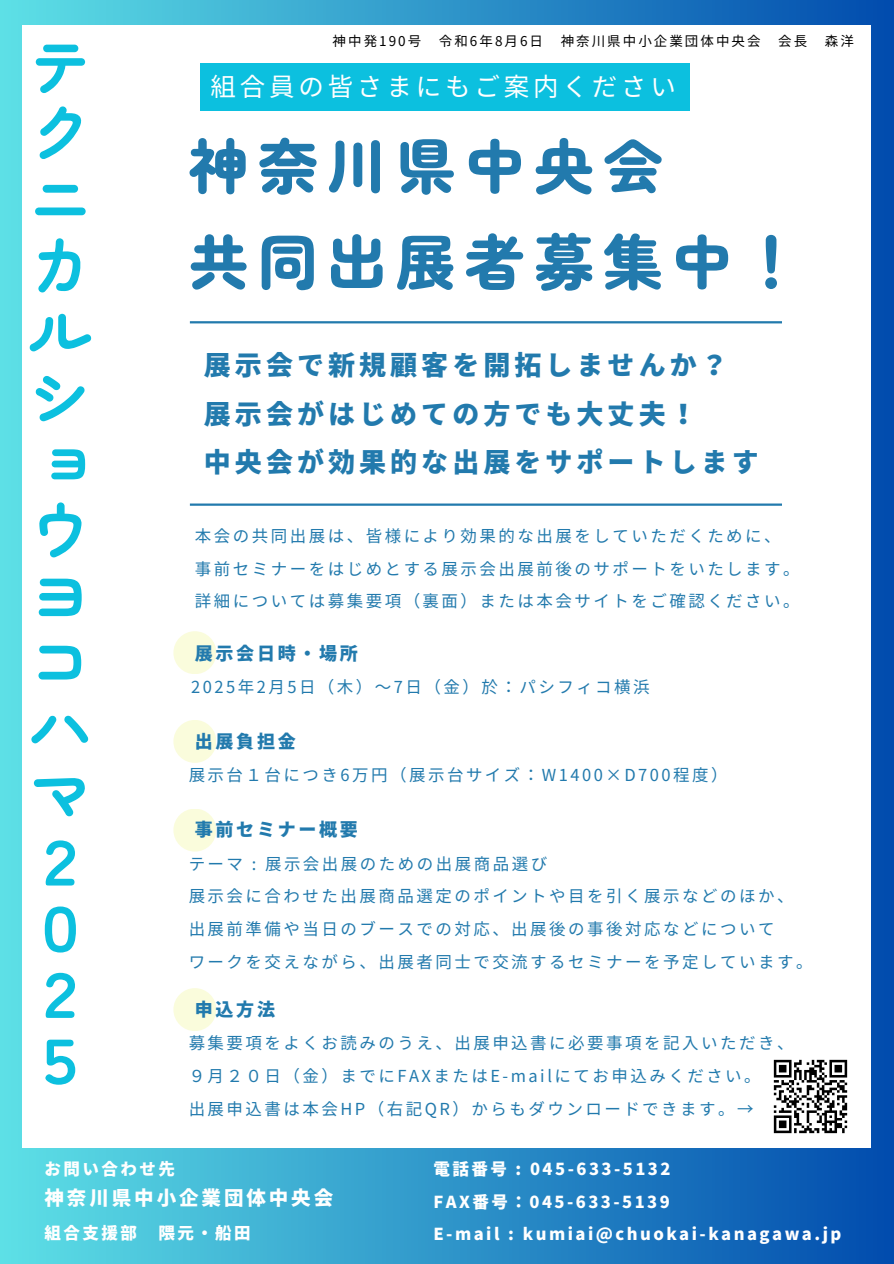
<style>
.page{position:relative;width:894px;height:1264px;background:#fff}
.page>*{position:absolute;margin:0;border:0;box-sizing:border-box;transform-origin:0 0}
.t1{font:700 63px/66.2px "Zen Maru Gothic";color:#0cc0df}
.t2{font:900 60px/95.7px "Zen Maru Gothic";letter-spacing:.15em;color:#227aad}
.t3{font:900 27px/48.3px "Noto Sans JP";letter-spacing:.15em;color:#227aad}
.t4{font:25.5px "Noto Sans JP";letter-spacing:.15em;color:#fff}
.t5{font:900 19.5px "Noto Sans JP";letter-spacing:.15em;color:#fff}
.t6{font:900 18px "Noto Sans JP";letter-spacing:.15em;color:#227aad}
.t7{font:16.5px/32.7px "Noto Sans JP";letter-spacing:.15em;color:#227aad}
.t8{font:900 16.5px "Noto Sans JP";letter-spacing:.15em;color:#fff}
.t9{font:13.5px "Noto Sans JP";letter-spacing:.15em;color:#000}
</style>
<div class="page">
<div style="left:0;top:0;width:893px;height:1263px;background:linear-gradient(to right,#5ee0e6,#024cae)"></div>
<div style="left:23px;top:25px;width:847px;height:1122px;background:#fff"></div>
<hr style="left:190px;top:321px;width:591px;height:2px;background:#227aad">
<hr style="left:190px;top:503px;width:591px;height:3px;background:#227aad">
<div style="left:173px;top:631px;width:43px;height:43px;background:#fafcdc;border-radius:50%"></div>
<div style="left:173px;top:988px;width:43px;height:43px;background:#fafcdc;border-radius:50%"></div>
<div style="left:173px;top:720px;width:43px;height:43px;background:#fafcdc;border-radius:50%"></div>
<div style="left:173px;top:808px;width:43px;height:43px;background:#fafcdc;border-radius:50%"></div>
<div style="left:200px;top:63px;width:490px;height:47px;background:#0cc0df"></div>
<img style="left:773px;top:1059px;width:75px;height:75px">
<p class="t1" style="left:29px;top:30px;width:64px">テクニカルショウヨコハマ<br>２<br>０<br>２<br>５</p>
<p class="t9" style="left:332px;top:30px;width:90px">神中発190号</p>
<p class="t9" style="left:439px;top:30px;width:101px">令和6年8月 6日</p>
<p class="t9" style="left:560px;top:30px;width:201px">神奈川県中小企業団体中央会</p>
<p class="t9" style="left:778px;top:30px;width:29px">会長</p>
<p class="t9" style="left:824px;top:30px;width:31px">森洋</p>
<h4 class="t4" style="left:210px;top:67px;width:467px">組合員の皆さまにもご案内ください</h4>
<p class="t2" style="left:189px;top:115px;width:613px">神奈川県中央会<br>共同出展者募集中！</p>
<h1 class="t3" style="left:204px;top:340px;width:556px">展示会で新規顧客を開拓しませんか？展示会がはじめての方でも大丈夫！<br>中央会が効果的な出展をサポートします</h1>
<h2 class="t7" style="left:195px;top:518px;width:587px">本会の共同出展は、皆様により効果的な出展をしていただくために、</h2>
<h3 class="t7" style="left:195px;top:551px;width:606px">事前セミナーをはじめとする展示会出展前後のサポートをいたします。</h3>
<p class="t7" style="left:195px;top:584px;width:606px">詳細については募集要項（裏面）または本会サイトをご確認ください。</p>
<h5 class="t6" style="left:195px;top:638px;width:164px">展示会日時・場所</h5>
<p class="t7" style="left:191px;top:669px;width:460px">2025年2月 5日（木）～7日（金）於：パシフィコ横浜</p>
<p class="t6" style="left:195px;top:727px;width:102px">出展負担金</p>
<p class="t7" style="left:189px;top:758px;width:540px">展示台１台につき6万円（展示台サイズ：W1400×D700程度）</p>
<h5 class="t6" style="left:195px;top:815px;width:164px">事前セミナー概要</h5>
<p class="t7" style="left:189px;top:846px;width:360px">テーマ : 展示会出展のための出展商品選び</p>
<h5 class="t7" style="left:189px;top:879px;width:606px">展示会に合わせた出展商品選定のポイントや目を引く展示などのほか、</h5>
<h6 class="t7" style="left:189px;top:911px;width:587px">出展前準備や当日のブースでの対応、出展後の事後対応などについて</h6>
<h5 class="t7" style="left:189px;top:944px;width:625px">ワークを交えながら、出展者同士で交流するセミナーを予定しています。</h5>
<p class="t6" style="left:195px;top:994px;width:82px">申込方法</p>
<p class="t7" style="left:189px;top:1025px;width:606px">募集要項をよくお読みのうえ、出展申込書に必要事項を記入いただき、<br>９月２０日（金）までにFAXまたはE-mailにてお申込みください。</p>
<p class="t7" style="left:189px;top:1091px;width:566px">出展申込書は本会HP（右記QR）からもダウンロードできます。→</p>
<p class="t8" style="left:44px;top:1155px;width:132px">お問い合わせ先</p>
<p class="t5" style="left:44px;top:1182px;width:290px">神奈川県中小企業団体中央会</p>
<p class="t8" style="left:44px;top:1219px;width:94px">組合支援部</p>
<p class="t8" style="left:158px;top:1219px;width:91px">隈元・船田</p>
<p class="t8" style="left:433px;top:1155px;width:238px">電話番号 : 045-633-5132</p>
<h5 class="t8" style="left:433px;top:1188px;width:238px">FAX番号：045-633-5139</h5>
<p class="t8" style="left:433px;top:1221px;width:409px">E-mail : kumiai@chuokai-kanagawa.jp</p>
</div>
